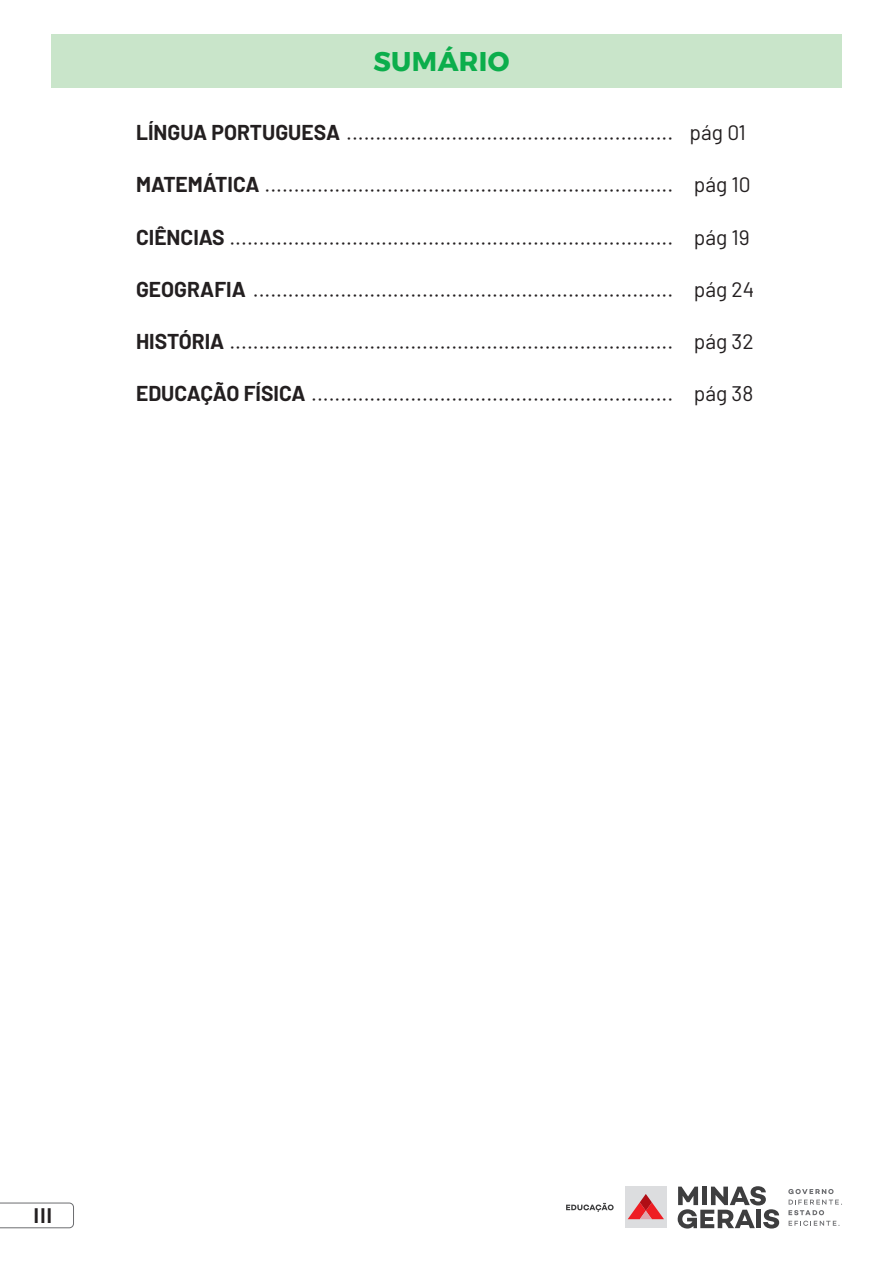
<style>
.page{position:relative;width:893px;height:1263px;background:#fff}
.page>*{position:absolute;margin:0;border:0;box-sizing:border-box;transform-origin:0 0}
.t1{font:700 27px "Montserrat";letter-spacing:.015em;color:#0cae4c}
.t2{font:21px "Barlow";color:#231f20}
.t3{font:500 21px "Montserrat";color:#231f20}
.s1{font-weight:700}
</style>
<div class="page">
<svg style="left:0;top:1202px;width:74px;height:26px"></svg>
<div style="left:625px;top:1186px;width:42px;height:42px;background:#dcdddf"></div>
<svg style="left:628px;top:1194px;width:36px;height:25px"></svg>
<svg style="left:678px;top:1186px;width:101px;height:42px"></svg>
<svg style="left:788px;top:1189px;width:54px;height:26px"></svg>
<svg style="left:789px;top:1221px;width:50px;height:5px"></svg>
<svg style="left:566px;top:1203px;width:48px;height:9px"></svg>
<div style="left:51px;top:34px;width:791px;height:53px;background:#c9e5ca"></div>
<p class="t1" style="left:373px;top:40px;width:138px">SUMÁRIO</p>
<p class="t2" style="left:136px;top:117px;width:611px"><span class="s1">LÍNGUA PORTUGUESA</span> ........................................................ pág 01</p>
<p class="t2" style="left:136px;top:170px;width:616px"><span class="s1">MATEMÁTICA</span> ...................................................................... pág 10</p>
<p class="t2" style="left:136px;top:222px;width:615px"><span class="s1">CIÊNCIAS</span> ............................................................................ pág 19</p>
<p class="t2" style="left:136px;top:274px;width:620px"><span class="s1">GEOGRAFIA</span> ........................................................................ pág 24</p>
<p class="t2" style="left:136px;top:326px;width:619px"><span class="s1">HISTÓRIA</span> ............................................................................ pág 32</p>
<p class="t2" style="left:136px;top:379px;width:619px"><span class="s1">EDUCAÇÃO FÍSICA</span> .............................................................. pág 38</p>
<p class="t3" style="left:33px;top:1199px;width:21px">III</p>
</div>
